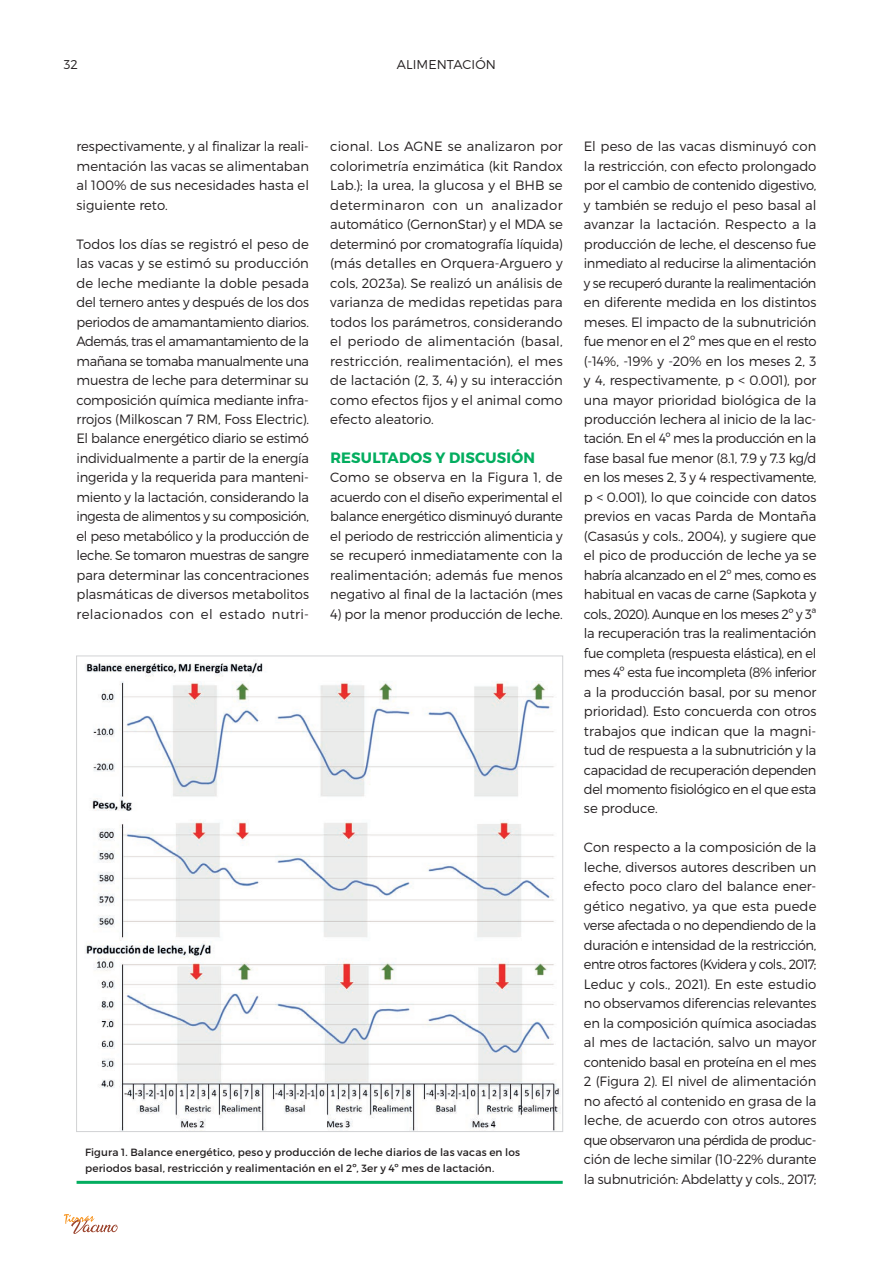
<style>
.page{position:relative;width:893px;height:1263px;background:#fff}
.page>*{position:absolute;margin:0;border:0;box-sizing:border-box;transform-origin:0 0}
.T-ladillo{font:700 15px "Montserrat";letter-spacing:.01em;color:#03ad5f}
.T-text{font:300 13.5px/19.5px "Montserrat";letter-spacing:-.005em;color:#231f20;text-align:justify}
.t1{font:300 12.75px "Montserrat";letter-spacing:.005em;color:#231f20}
.T-peu-Inf{font:10.5px/16.5px "Montserrat";letter-spacing:.01em;color:#231f20}
</style>
<div class="page">
<img style="left:85px;top:662px;width:476px;height:468px">
<hr style="left:77px;top:1181px;width:486px;height:3px;background:#03ad5f">
<svg style="left:64px;top:1214px;width:54px;height:20px"></svg>
<p class="t1" style="left:64px;top:57px;width:15px">32</p>
<p class="t1" style="left:397px;top:57px;width:101px">ALIMENTACIÓN</p>
<p class="T-text" style="left:77px;top:137px;width:234px">respectivamente, y al finalizar la reali&shy;mentación las vacas se alimentaban al 100% de sus necesidades hasta el siguiente reto.</p>
<p class="T-text" style="left:77px;top:234px;width:234px">Todos los días se registró el peso de las vacas y se estimó su producción de leche mediante la doble pesada del ternero antes y después de los dos periodos de amamantamiento diarios.<br>Además, tras el amamantamiento de la mañana se tomaba manualmente una muestra de leche para determinar su composición química mediante infra&shy;rrojos (Milkoscan 7 RM, Foss Electric).<br>El balance energético diario se estimó individualmente a partir de la energía ingerida y la requerida para manteni&shy;miento y la lactación, considerando la ingesta de alimentos y su composición, el peso metabólico y la producción de leche. Se tomaron muestras de sangre para determinar las concentraciones plasmáticas de diversos metabolitos relacionados con el estado nutri-</p>
<p class="T-text" style="left:330px;top:137px;width:234px">cional. Los AGNE se analizaron por colorimetría enzimática (kit Randox Lab.); la urea, la glucosa y el BHB se determinaron con un analizador automático (GernonStar) y el MDA se determinó por cromatografía líquida) (más detalles en Orquera-Arguero y cols, 2023a). Se realizó un análisis de varianza de medidas repetidas para todos los parámetros, considerando el periodo de alimentación (basal, restricción, realimentación), el mes de lactación (2, 3, 4) y su interacción como efectos fijos y el animal como efecto aleatorio.</p>
<p class="T-ladillo" style="left:330px;top:448px;width:206px">RESULTADOS Y DISCUSIÓN</p>
<p class="T-text" style="left:330px;top:468px;width:234px">Como se observa en la Figura 1, de acuerdo con el diseño experimental el balance energético disminuyó durante el periodo de restricción alimenticia y se recuperó inmediatamente con la realimentación; además fue menos negativo al final de la lactación (mes</p>
<p class="T-text" style="left:330px;top:604px;width:234px">4) por la menor producción de leche.</p>
<p class="T-peu-Inf" style="left:85px;top:1144px;width:437px">Figura 1. Balance energético, peso y producción de leche diarios de las vacas en los periodos basal, restricción y realimentación en el 2º, 3er y 4º mes de lactación.</p>
<p class="T-text" style="left:584px;top:137px;width:234px">El peso de las vacas disminuyó con la restricción, con efecto prolongado por el cambio de contenido digestivo, y también se redujo el peso basal al avanzar la lactación. Respecto a la producción de leche, el descenso fue inmediato al reducirse la alimentación y se recuperó durante la realimentación en diferente medida en los distintos meses. El impacto de la subnutrición fue menor en el 2º mes que en el resto (-14%, -19% y -20% en los meses 2, 3 y 4, respectivamente, p &lt; 0.001), por una mayor prioridad biológica de la producción lechera al inicio de la lac&shy;tación. En el 4º mes la producción en la fase basal fue menor (8.1, 7.9 y 7.3 kg/d en los meses 2, 3 y 4 respectivamente, p &lt; 0.001), lo que coincide con datos previos en vacas Parda de Montaña (Casasús y cols., 2004), y sugiere que el pico de producción de leche ya se habría alcanzado en el 2º mes, como es habitual en vacas de carne (Sapkota y cols., 2020). Aunque en los meses 2º y 3ª la recuperación tras la realimentación fue completa (respuesta elástica), en el mes 4º esta fue incompleta (8% inferior a la producción basal, por su menor prioridad). Esto concuerda con otros trabajos que indican que la magni&shy;tud de respuesta a la subnutrición y la capacidad de recuperación dependen del momento fisiológico en el que esta se produce.</p>
<p class="T-text" style="left:584px;top:838px;width:234px">Con respecto a la composición de la leche, diversos autores describen un efecto poco claro del balance ener&shy;gético negativo, ya que esta puede verse afectada o no dependiendo de la duración e intensidad de la restricción, entre otros factores (Kvidera y cols., 2017; Leduc y cols., 2021). En este estudio no observamos diferencias relevantes en la composición química asociadas al mes de lactación, salvo un mayor contenido basal en proteína en el mes 2 (Figura 2). El nivel de alimentación no afectó al contenido en grasa de la leche, de acuerdo con otros autores que observaron una pérdida de produc&shy;ción de leche similar (10-22% durante la subnutrición: Abdelatty y cols., 2017;</p>
</div>
